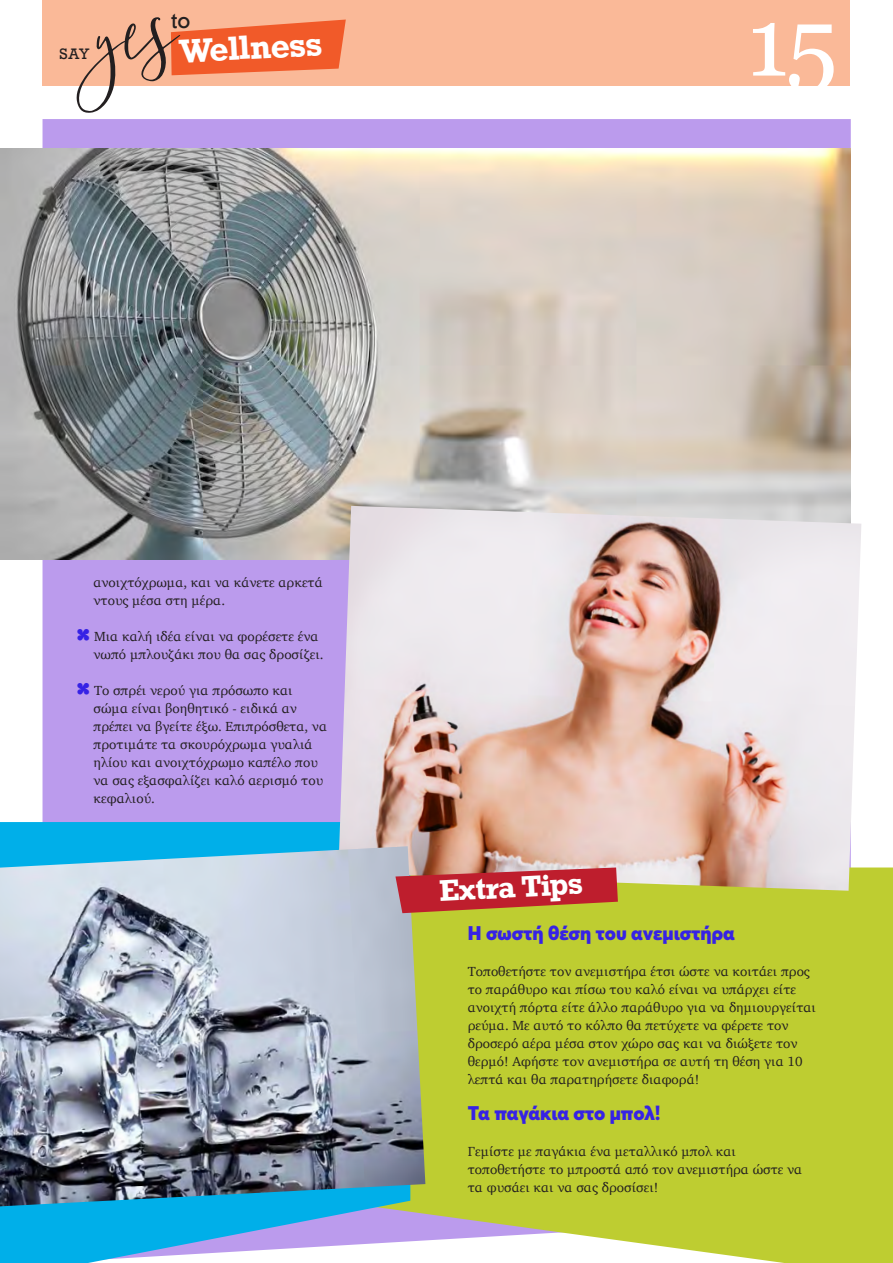
<style>
.page{position:relative;width:893px;height:1263px;background:#fff}
.page>*{position:absolute;margin:0;border:0;box-sizing:border-box;transform-origin:0 0}
.t1{font:97.5px "Georgia";color:#fff}
.t2{font:700 31.5px "Rockwell";color:#fff}
.t3{font:700 28.05px "Rockwell";color:#fff}
.t4{font:21px "Rockwell";color:#231f20}
.t5{font:900 19.5px "Averta";letter-spacing:-.005em;color:#3622e5}
.t6{font:14.25px "Rockwell";color:#231f20}
.t7{font:13.5px/18px "Charter";color:#231f20}
</style>
<div class="page">
<div style="left:43px;top:119px;width:808px;height:703px;background:#bb9bed"></div>
<div style="left:410px;top:867px;width:483px;height:396px;background:#becd31"></div>
<svg style="left:0;top:822px;width:410px;height:441px;background:#43b5eb"></svg>
<div style="left:43px;top:0;width:807px;height:85px;background:#fab998"></div>
<svg style="left:76px;top:17px;width:270px;height:96px"></svg>
<img style="left:0;top:149px;width:851px;height:410px">
<img style="left:338px;top:506px;width:523px;height:385px">
<img style="left:0;top:846px;width:425px;height:360px">
<svg style="left:395px;top:867px;width:223px;height:46px;background:#be433b"></svg>
<svg style="left:78px;top:629px;width:11px;height:12px"></svg>
<svg style="left:78px;top:683px;width:11px;height:12px"></svg>
<p class="t6" style="left:60px;top:45px;width:32px">SAY</p>
<h3 class="t4" style="left:171px;top:7px;width:21px">to</h3>
<h2 class="t2" style="left:178px;top:31px;width:144px;rotate:-3deg">Wellness</h2>
<h1 class="t1" style="left:747px;top:-29px;width:92px">15</h1>
<p class="t7" style="left:94px;top:573px;width:231px">ανοιχτόχρωμα, και να κάνετε αρκετά ντους μέσα στη μέρα.</p>
<p class="t7" style="left:94px;top:627px;width:232px">Μια καλή ιδέα είναι να φορέσετε ένα νωπό μπλουζάκι που θα σας δροσίζει.</p>
<p class="t7" style="left:94px;top:681px;width:235px">Το σπρέι νερού για πρόσωπο και σώμα είναι βοηθητικό - ειδικά αν πρέπει να βγείτε έξω. Επιπρόσθετα, να προτιμάτε τα σκουρόχρωμα γυαλιά ηλίου και ανοιχτόχρωμο καπέλο που να σας εξασφαλίζει καλό αερισμό του κεφαλιού.</p>
<h3 class="t3" style="left:438px;top:873px;width:145px;rotate:-3deg">Extra Tips</h3>
<h3 class="t5" style="left:468px;top:921px;width:268px">Η σωστή θέση του ανεμιστήρα</h3>
<p class="t7" style="left:468px;top:962px;width:350px">Τοποθετήστε τον ανεμιστήρα έτσι ώστε να κοιτάει προς το παράθυρο και πίσω του καλό είναι να υπάρχει είτε ανοιχτή πόρτα είτε άλλο παράθυρο για να δημιουργείται ρεύμα. Με αυτό το κόλπο θα πετύχετε να φέρετε τον δροσερό αέρα μέσα στον χώρο σας και να διώξετε τον θερμό! Αφήστε τον ανεμιστήρα σε αυτή τη θέση για 10 λεπτά και θα παρατηρήσετε διαφορά!</p>
<h3 class="t5" style="left:468px;top:1101px;width:195px">Τα παγάκια στο μπολ!</h3>
<p class="t7" style="left:468px;top:1142px;width:336px">Γεμίστε με παγάκια ένα μεταλλικό μπολ και τοποθετήστε το μπροστά από τον ανεμιστήρα ώστε να τα φυσάει και να σας δροσίσει!</p>
</div>
